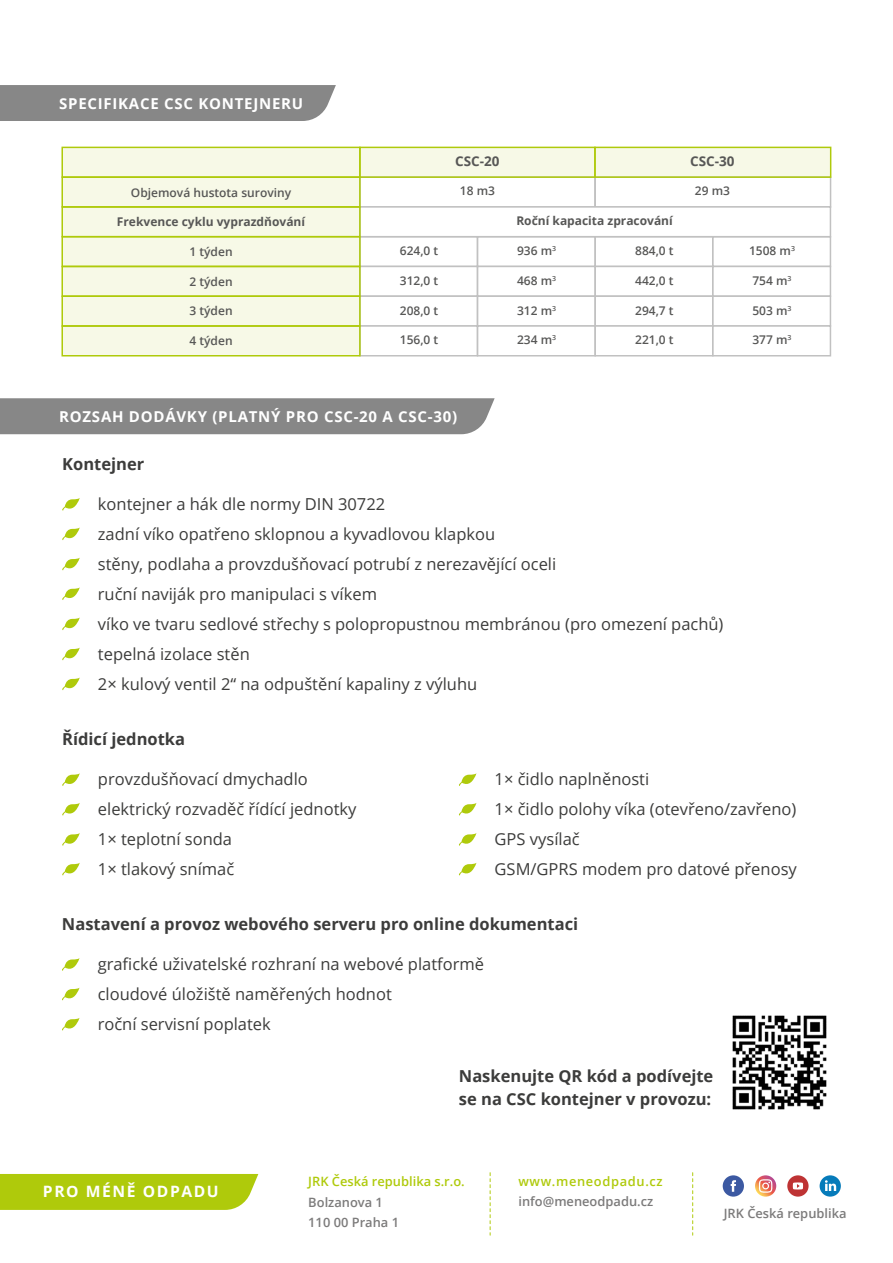
<style>
.page{position:relative;width:893px;height:1263px;background:#fff}
.page>*{position:absolute;margin:0;border:0;box-sizing:border-box;transform-origin:0 0}
.t1{font:16.5px/30px "Open Sans";color:#3c3c3b}
.t2{font:700 16.5px/22.5px "Open Sans";color:#3c3c3b}
.t3{font:700 15.6px "Open Sans";letter-spacing:.1em;color:#fff}
.t4{font:700 15px "Open Sans";letter-spacing:.05em;color:#fff}
.t5{font:700 13.5px "Open Sans";color:#575756}
.t6{font:600 12.9px/20.2px "Open Sans";color:#7c7b7b}
.t7{font:600 12.9px "Open Sans";color:#afca0b}
.t8{font:600 12.9px "Open Sans";letter-spacing:.05em;color:#afca0b}
.t9{font:600 12px "Open Sans";color:#575756}
.t10{font:700 12px "Open Sans";color:#575756}
</style>
<div class="page">
<div style="left:359px;top:236px;width:119px;height:31px;background:#fff;border:2px solid #c1c1c1"></div>
<div style="left:359px;top:266px;width:119px;height:31px;background:#fff;border:2px solid #c1c1c1"></div>
<div style="left:359px;top:295px;width:119px;height:32px;background:#fff;border:2px solid #c1c1c1"></div>
<div style="left:359px;top:325px;width:119px;height:31px;background:#fff;border:2px solid #c1c1c1"></div>
<div style="left:477px;top:236px;width:119px;height:31px;background:#fff;border:2px solid #c1c1c1"></div>
<div style="left:477px;top:266px;width:119px;height:31px;background:#fff;border:2px solid #c1c1c1"></div>
<div style="left:477px;top:295px;width:119px;height:32px;background:#fff;border:2px solid #c1c1c1"></div>
<div style="left:477px;top:325px;width:119px;height:31px;background:#fff;border:2px solid #c1c1c1"></div>
<div style="left:594px;top:236px;width:119px;height:31px;background:#fff;border:2px solid #c1c1c1"></div>
<div style="left:594px;top:266px;width:119px;height:31px;background:#fff;border:2px solid #c1c1c1"></div>
<div style="left:594px;top:295px;width:119px;height:32px;background:#fff;border:2px solid #c1c1c1"></div>
<div style="left:594px;top:325px;width:119px;height:31px;background:#fff;border:2px solid #c1c1c1"></div>
<div style="left:712px;top:236px;width:119px;height:31px;background:#fff;border:2px solid #c1c1c1"></div>
<div style="left:712px;top:266px;width:119px;height:31px;background:#fff;border:2px solid #c1c1c1"></div>
<div style="left:712px;top:295px;width:119px;height:32px;background:#fff;border:2px solid #c1c1c1"></div>
<div style="left:712px;top:325px;width:119px;height:31px;background:#fff;border:2px solid #c1c1c1"></div>
<div style="left:594px;top:176px;width:237px;height:32px;background:#fff;border:2px solid #c1c1c1"></div>
<div style="left:359px;top:206px;width:472px;height:31px;background:#fff;border:2px solid #c1c1c1"></div>
<svg style="left:62px;top:498px;width:18px;height:13px"></svg>
<div style="left:0;top:1174px;width:258px;height:36px;background:#afca0b"></div>
<svg style="left:692px;top:1173px;width:1px;height:62px"></svg>
<svg style="left:490px;top:1173px;width:1px;height:62px"></svg>
<svg style="left:723px;top:1175px;width:21px;height:21px"></svg>
<div style="left:787px;top:1175px;width:22px;height:21px;background:#be3334;border-radius:50%"></div>
<svg style="left:793px;top:1182px;width:10px;height:7px"></svg>
<svg style="left:820px;top:1175px;width:21px;height:21px"></svg>
<svg style="left:755px;top:1175px;width:21px;height:21px"></svg>
<svg style="left:759px;top:1179px;width:13px;height:14px"></svg>
<svg style="left:62px;top:527px;width:18px;height:13px"></svg>
<svg style="left:62px;top:558px;width:18px;height:13px"></svg>
<svg style="left:62px;top:587px;width:18px;height:13px"></svg>
<svg style="left:62px;top:617px;width:18px;height:13px"></svg>
<svg style="left:62px;top:647px;width:18px;height:14px"></svg>
<svg style="left:62px;top:677px;width:18px;height:13px"></svg>
<div style="left:62px;top:147px;width:298px;height:30px;background:#f7f9e7"></div>
<div style="left:61px;top:147px;width:300px;height:31px;border:2px solid #afca0b"></div>
<div style="left:62px;top:177px;width:298px;height:30px;background:#f7f9e7"></div>
<div style="left:61px;top:176px;width:300px;height:32px;border:2px solid #afca0b"></div>
<div style="left:62px;top:207px;width:298px;height:30px;background:#f7f9e7"></div>
<div style="left:61px;top:206px;width:300px;height:31px;border:2px solid #afca0b"></div>
<div style="left:62px;top:237px;width:298px;height:29px;background:#f7f9e7"></div>
<div style="left:61px;top:236px;width:300px;height:31px;border:2px solid #afca0b"></div>
<div style="left:62px;top:266px;width:298px;height:30px;background:#f7f9e7"></div>
<div style="left:61px;top:266px;width:300px;height:31px;border:2px solid #afca0b"></div>
<div style="left:62px;top:296px;width:298px;height:30px;background:#f7f9e7"></div>
<div style="left:61px;top:295px;width:300px;height:32px;border:2px solid #afca0b"></div>
<div style="left:62px;top:326px;width:298px;height:30px;background:#f7f9e7"></div>
<div style="left:61px;top:325px;width:300px;height:31px;border:2px solid #afca0b"></div>
<div style="left:0;top:85px;width:336px;height:36px;background:#878787"></div>
<div style="left:0;top:398px;width:495px;height:36px;background:#878787"></div>
<svg style="left:62px;top:773px;width:18px;height:13px"></svg>
<svg style="left:62px;top:803px;width:18px;height:13px"></svg>
<svg style="left:62px;top:833px;width:18px;height:13px"></svg>
<svg style="left:62px;top:863px;width:18px;height:13px"></svg>
<svg style="left:62px;top:958px;width:18px;height:13px"></svg>
<svg style="left:459px;top:773px;width:17px;height:13px"></svg>
<svg style="left:459px;top:803px;width:17px;height:13px"></svg>
<svg style="left:459px;top:833px;width:17px;height:13px"></svg>
<svg style="left:459px;top:863px;width:17px;height:13px"></svg>
<svg style="left:62px;top:987px;width:18px;height:14px"></svg>
<svg style="left:62px;top:1018px;width:18px;height:13px"></svg>
<img style="left:732px;top:1015px;width:95px;height:95px">
<div style="left:360px;top:147px;width:235px;height:30px;background:#f7f9e7"></div>
<div style="left:359px;top:147px;width:237px;height:31px;border:2px solid #afca0b"></div>
<div style="left:595px;top:147px;width:236px;height:30px;background:#f7f9e7"></div>
<div style="left:594px;top:147px;width:237px;height:31px;border:2px solid #afca0b"></div>
<p class="t4" style="left:59px;top:93px;width:245px">SPECIFIKACE CSC KONTEJNERU</p>
<p class="t9" style="left:131px;top:184px;width:162px">Objemová hustota suroviny</p>
<p class="t10" style="left:117px;top:213px;width:190px">Frekvence cyklu vyprazdňování</p>
<p class="t9" style="left:189px;top:243px;width:45px">1 týden</p>
<p class="t9" style="left:189px;top:273px;width:45px">2 týden</p>
<p class="t9" style="left:189px;top:303px;width:45px">3 týden</p>
<p class="t9" style="left:189px;top:332px;width:45px">4 týden</p>
<p class="t9" style="left:400px;top:242px;width:40px">624,0 t</p>
<p class="t9" style="left:400px;top:272px;width:40px">312,0 t</p>
<p class="t9" style="left:400px;top:302px;width:40px">208,0 t</p>
<p class="t9" style="left:400px;top:332px;width:40px">156,0 t</p>
<p class="t5" style="left:455px;top:152px;width:46px">CSC-20</p>
<p class="t5" style="left:690px;top:152px;width:46px">CSC-30</p>
<p class="t9" style="left:460px;top:183px;width:37px">18 m3</p>
<p class="t10" style="left:516px;top:212px;width:158px">Roční kapacita zpracování</p>
<p class="t9" style="left:517px;top:242px;width:41px">936 m<sup>3</sup></p>
<p class="t9" style="left:517px;top:272px;width:41px">468 m<sup>3</sup></p>
<p class="t9" style="left:517px;top:302px;width:41px">312 m<sup>3</sup></p>
<p class="t9" style="left:517px;top:332px;width:41px">234 m<sup>3</sup></p>
<p class="t9" style="left:635px;top:242px;width:40px">884,0 t</p>
<p class="t9" style="left:635px;top:272px;width:40px">442,0 t</p>
<p class="t9" style="left:635px;top:302px;width:40px">294,7 t</p>
<p class="t9" style="left:635px;top:332px;width:40px">221,0 t</p>
<p class="t9" style="left:695px;top:183px;width:37px">29 m3</p>
<p class="t9" style="left:749px;top:242px;width:47px">1508 m<sup>3</sup></p>
<p class="t9" style="left:752px;top:272px;width:41px">754 m<sup>3</sup></p>
<p class="t9" style="left:752px;top:302px;width:41px">503 m<sup>3</sup></p>
<p class="t9" style="left:752px;top:332px;width:41px">377 m<sup>3</sup></p>
<p class="t4" style="left:59px;top:406px;width:400px">ROZSAH DODÁVKY (PLATNÝ PRO CSC-20 A CSC-30)</p>
<p class="t2" style="left:62px;top:452px;width:84px">Kontejner</p>
<p class="t1" style="left:98px;top:489px;width:627px">kontejner a hák dle normy DIN 30722<br>zadní víko opatřeno sklopnou a kyvadlovou klapkou<br>stěny, podlaha a provzdušňovací potrubí z nerezavějící oceli<br>ruční naviják pro manipulaci s víkem<br>víko ve tvaru sedlové střechy s polopropustnou membránou (pro omezení pachů) tepelná izolace stěn<br>2× kulový ventil 2“ na odpuštění kapaliny z výluhu</p>
<p class="t2" style="left:62px;top:728px;width:124px">Řídicí jednotka</p>
<p class="t1" style="left:495px;top:764px;width:304px">1× čidlo naplněnosti<br>1× čidlo polohy víka (otevřeno/zavřeno)<br>GPS vysílač<br>GSM/GPRS modem pro datové přenosy</p>
<p class="t2" style="left:62px;top:912px;width:518px">Nastavení a provoz webového serveru pro online dokumentaci</p>
<p class="t1" style="left:98px;top:764px;width:260px">provzdušňovací dmychadlo elektrický rozvaděč řídící jednotky<br>1× teplotní sonda<br>1× tlakový snímač</p>
<p class="t1" style="left:98px;top:949px;width:388px">grafické uživatelské rozhraní na webové platformě cloudové úložiště naměřených hodnot<br>roční servisní poplatek</p>
<p class="t3" style="left:43px;top:1181px;width:177px">PRO MÉNĚ ODPADU</p>
<p class="t2" style="left:459px;top:1065px;width:256px">Naskenujte QR kód a podívejte se na CSC kontejner v provozu:</p>
<p class="t7" style="left:308px;top:1173px;width:158px">JRK Česká republika s.r.o.</p>
<p class="t6" style="left:308px;top:1191px;width:92px">Bolzanova 1<br>110 00 Praha 1</p>
<p class="t8" style="left:518px;top:1172px;width:146px">www.meneodpadu.cz</p>
<p class="t6" style="left:518px;top:1191px;width:136px">info@meneodpadu.cz</p>
<p class="t6" style="left:724px;top:1203px;width:124px">JRK Česká republika</p>
</div>
